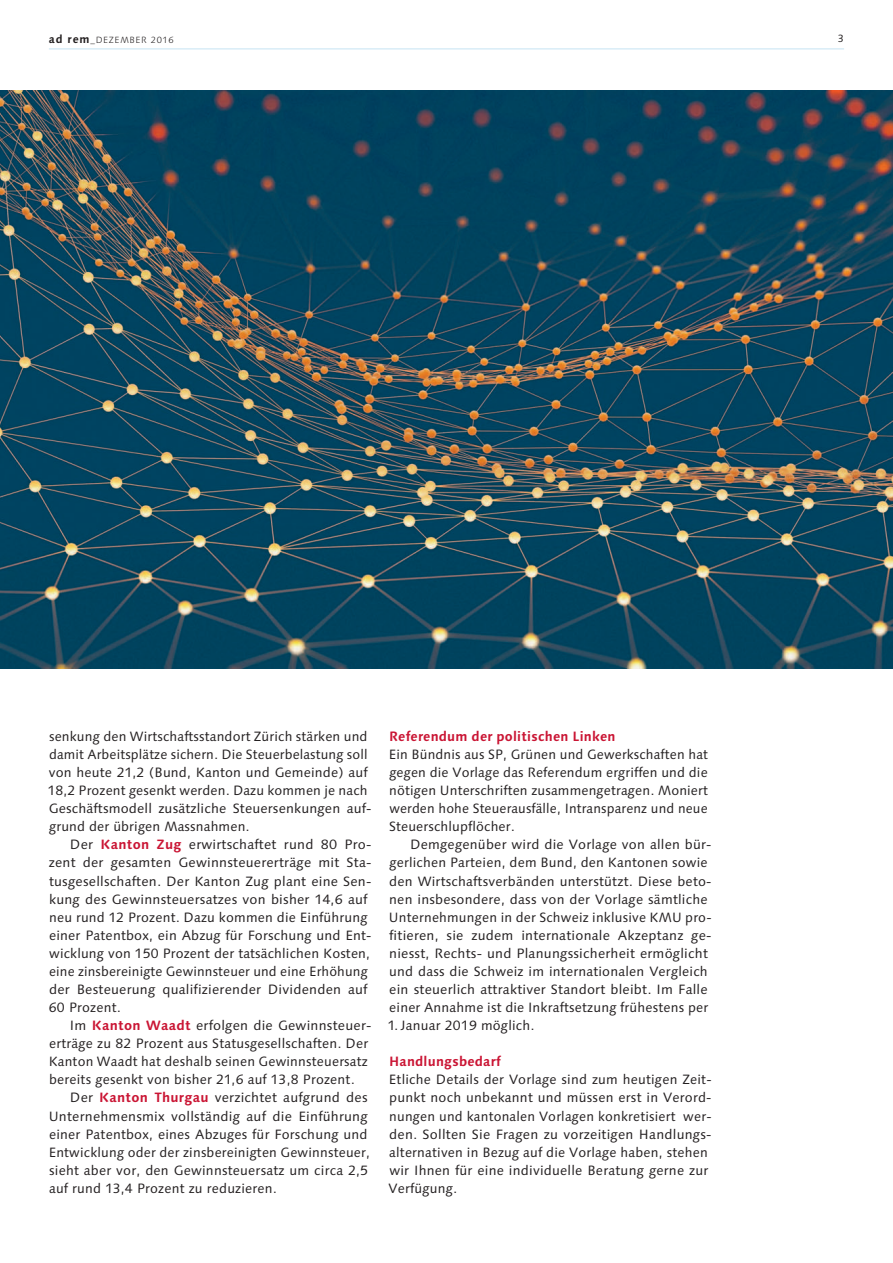
<style>
.page{position:relative;width:893px;height:1263px;background:#fff}
.page>*{position:absolute;margin:0;border:0;box-sizing:border-box;transform-origin:0 0}
.t1{font:13.5px/18px "Linotype Syntax";letter-spacing:.015em;color:#231f20}
.t2{font:700 13.5px "Linotype Syntax";letter-spacing:.015em;color:#ca1534}
.t3{font:10.5px "Linotype Syntax";color:#231f20}
.t4{font:300 9px "Linotype Syntax";letter-spacing:.075em;color:#231f20}
.s1{font-weight:700;font-size:11.25px}
.s2{font-weight:700;color:#ca1534}
</style>
<div class="page">
<hr style="left:49px;top:49px;width:795px;height:1px;background:#c5e3f3">
<img style="left:0;top:90px;width:893px;height:579px">
<p class="t4" style="left:49px;top:35px;width:126px"><span class="s1">ad rem</span>_DEZEMBER 2016</p>
<p class="t3" style="left:838px;top:33px;width:8px">3</p>
<p class="t1" style="left:47px;top:728px;width:326px">senkung den Wirtschaftsstandort Zürich stärken und damit Arbeitsplätze sichern. Die Steuerbelastung soll von heute 21,2 ( Bund, Kanton und Gemeinde ) auf 18,2 Prozent gesenkt werden. Dazu kommen je nach Geschäftsmodell zusätzliche Steuersenkungen auf&shy;grund der übrigen Massnahmen.</p>
<p class="t1" style="left:49px;top:836px;width:324px;text-indent:21px">Der <span class="s2">Kanton Zug</span> erwirtschaftet rund 80 Pro&shy;zent der gesamten Gewinnsteuererträge mit Sta&shy;tusgesellschaften. Der Kanton Zug plant eine Sen&shy;kung des Gewinnsteuersatzes von bisher 14,6 auf neu rund 12 Prozent. Dazu kommen die Einführung einer Patentbox, ein Abzug für Forschung und Ent&shy;wicklung von 150 Prozent der tatsächlichen Kosten, eine zinsbereinigte Gewinnsteuer und eine Erhöhung der Besteuerung qualifizierender Dividenden auf 60 Prozent.</p>
<p class="t1" style="left:49px;top:1017px;width:324px;text-indent:21px">Im <span class="s2">Kanton Waadt</span> erfolgen die Gewinnsteuer&shy;erträge zu 82 Prozent aus Statusgesellschaften. Der Kanton Waadt hat deshalb seinen Gewinnsteuersatz bereits gesenkt von bisher 21,6 auf 13,8 Prozent.</p>
<p class="t1" style="left:49px;top:1089px;width:323px;text-indent:21px">Der <span class="s2">Kanton Thurgau</span> verzichtet aufgrund des Unternehmensmix vollständig auf die Einführung einer Patentbox, eines Abzuges für Forschung und Entwicklung oder der zinsbereinigten Gewinnsteuer, sieht aber vor, den Gewinnsteuersatz um circa 2,5 auf rund 13,4 Prozent zu reduzieren.</p>
<p class="t2" style="left:389px;top:730px;width:228px">Referendum der politischen Linken</p>
<p class="t1" style="left:389px;top:746px;width:321px;text-align:justify">Ein Bündnis aus SP, Grünen und Gewerkschaften hat gegen die Vorlage das Referendum ergriffen und die nötigen Unterschriften zusammengetragen. Moniert werden hohe Steuerausfälle, Intransparenz und neue Steuerschlupflöcher.</p>
<p class="t1" style="left:389px;top:836px;width:324px;text-indent:21px">Demgegenüber wird die Vorlage von allen bür&shy;gerlichen Parteien, dem Bund, den Kantonen sowie den Wirtschaftsverbänden unterstützt. Diese beto&shy;nen insbesondere, dass von der Vorlage sämtliche Unternehmungen in der Schweiz inklusive KMU pro&shy;fitieren, sie zudem internationale Akzeptanz ge&shy;niesst, Rechts- und Planungssicherheit ermöglicht und dass die Schweiz im internationalen Vergleich ein steuerlich attraktiver Standort bleibt. Im Falle einer Annahme ist die Inkraftsetzung frühestens per</p>
<p class="t1" style="left:388px;top:1017px;width:148px">1. Januar 2019 möglich.</p>
<p class="t2" style="left:389px;top:1055px;width:113px">Handlungsbedarf</p>
<p class="t1" style="left:389px;top:1071px;width:325px">Etliche Details der Vorlage sind zum heutigen Zeit&shy;punkt noch unbekannt und müssen erst in Verord&shy;nungen und kantonalen Vorlagen konkretisiert wer&shy;den. Sollten Sie Fragen zu vorzeitigen Handlungs&shy;alternativen in Bezug auf die Vorlage haben, stehen wir Ihnen für eine individuelle Beratung gerne zur Verfügung.</p>
</div>
